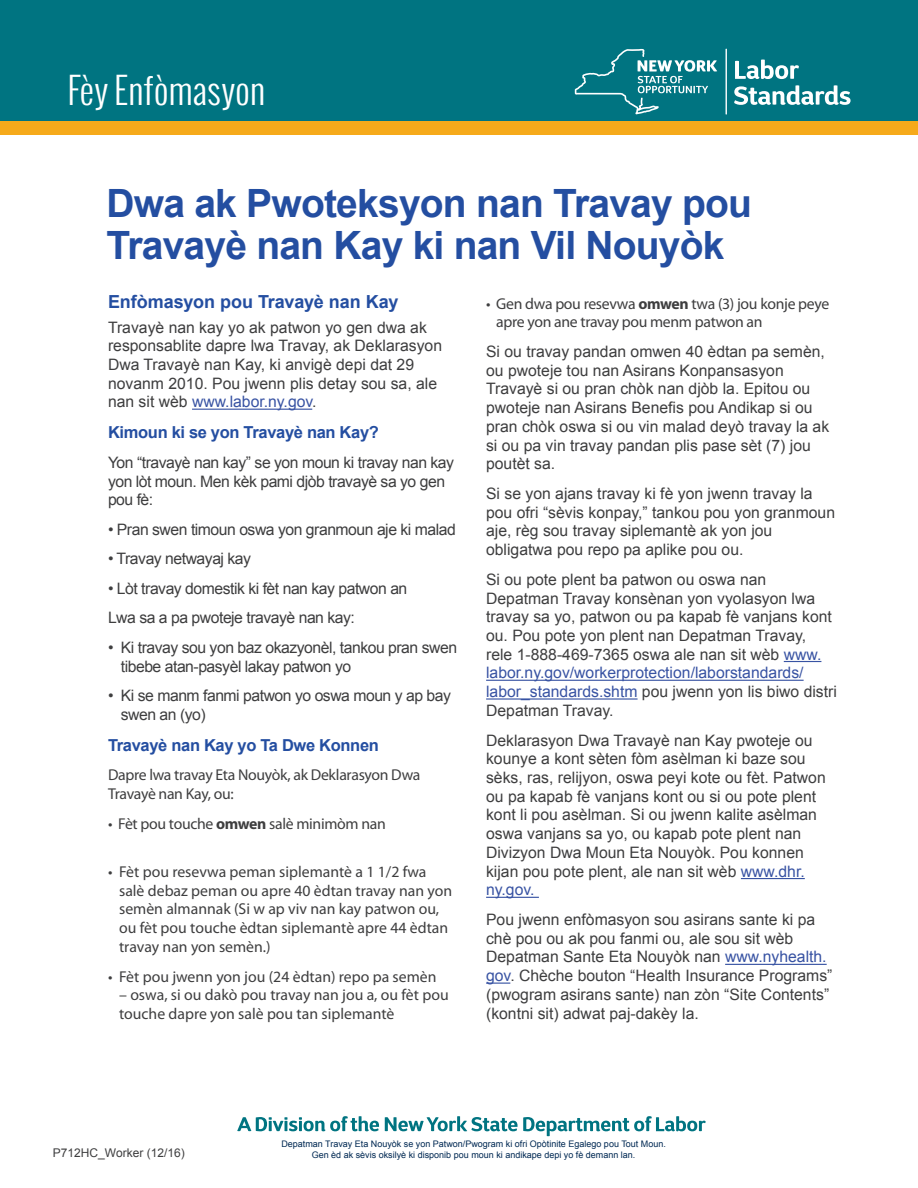
<style>
.page{position:relative;width:918px;height:1188px;background:#fff}
.page>*{position:absolute;margin:0;border:0;box-sizing:border-box;transform-origin:0 0}
.t1{font:700 39px/42px "Arial";letter-spacing:-.02em;color:#244ea1}
.t2{font:300 36px "Oswald";color:#fff}
.t3{font:700 18px "Arial";letter-spacing:-.005em;color:#244ea1}
.t4{font:700 16.5px "Arial";letter-spacing:-.02em;color:#244ea1}
.t5{font:15.75px/18.8px "Arial";color:#3e3e3f}
.t6{font:15.75px/18.8px "Arial";letter-spacing:-.03em;color:#3e3e3f}
.t7{font:15.75px/18.8px "Myriad Pro";color:#3e3e3f}
.t8{font:15.75px/18.8px "Myriad Pro";letter-spacing:-.02em;color:#3e3e3f}
.t9{font:12px "Arial";color:#3e3e3f}
.t10{font:9px "Arial";color:#002953}
.s1{color:#3853a3}
.s2{font-weight:700}
</style>
<div class="page">
<div style="left:0;top:0;width:918px;height:121px;background:#007481"></div>
<div style="left:0;top:121px;width:918px;height:14px;background:#f6aa1b"></div>
<hr style="left:192px;top:409px;width:120px;height:1px;background:#3853a3">
<hr style="left:784px;top:661px;width:37px;height:1px;background:#3853a3">
<hr style="left:486px;top:680px;width:318px;height:1px;background:#3853a3">
<hr style="left:486px;top:698px;width:152px;height:2px;background:#3853a3">
<hr style="left:741px;top:878px;width:64px;height:1px;background:#3853a3">
<hr style="left:486px;top:897px;width:53px;height:1px;background:#3853a3">
<hr style="left:725px;top:964px;width:102px;height:1px;background:#3853a3">
<svg style="left:486px;top:983px;width:24px;height:1px"></svg>
<svg style="left:237px;top:1116px;width:142px;height:15px"></svg>
<svg style="left:385px;top:1116px;width:321px;height:20px"></svg>
<hr style="left:726px;top:49px;width:1px;height:66px;background:#fff">
<svg style="left:575px;top:49px;width:142px;height:65px"></svg>
<svg style="left:735px;top:59px;width:64px;height:20px"></svg>
<svg style="left:734px;top:85px;width:117px;height:20px"></svg>
<h2 class="t2" style="left:68px;top:66px;width:199px">Fèy Enfòmasyon</h2>
<h1 class="t1" style="left:106px;top:184px;width:647px">Dwa ak Pwoteksyon nan Travay pou<br>Travayè nan Kay ki nan Vil Nouyòk</h1>
<p class="t3" style="left:108px;top:290px;width:292px">Enfòmasyon pou Travayè nan Kay</p>
<p class="t5" style="left:108px;top:318px;width:336px">Travayè nan kay yo ak patwon yo gen dwa ak responsablite dapre lwa Travay, ak Deklarasyon Dwa Travayè nan Kay, ki anvigè depi dat 29 novanm 2010. Pou jwenn plis detay sou sa, ale nan sit wèb <span class="s1">www.labor.ny.gov</span>.</p>
<p class="t4" style="left:108px;top:421px;width:272px">Kimoun ki se yon Travayè nan Kay?</p>
<p class="t6" style="left:108px;top:453px;width:348px">Yon “travayè nan kay” se yon moun ki travay nan kay yon lòt moun. Men kèk pami djòb travayè sa yo gen pou fè:</p>
<p class="t6" style="left:108px;top:520px;width:349px">• Pran swen timoun oswa yon granmoun aje ki malad</p>
<p class="t6" style="left:108px;top:550px;width:145px">• Travay netwayaj kay</p>
<p class="t6" style="left:108px;top:574px;width:301px;line-height:29.5px">• Lòt travay domestik ki fèt nan kay patwon an<br>Lwa sa a pa pwoteje travayè nan kay:</p>
<p class="t6" style="left:121px;top:638px;width:338px;text-indent:-13px">• Ki travay sou yon baz okazyonèl, tankou pran swen tibebe atan-pasyèl lakay patwon yo</p>
<p class="t6" style="left:121px;top:687px;width:332px;text-indent:-13px">• Ki se manm fanmi patwon yo oswa moun y ap bay swen an (yo)</p>
<p class="t4" style="left:108px;top:734px;width:272px">Travayè nan Kay yo Ta Dwe Konnen</p>
<p class="t8" style="left:108px;top:766px;width:314px">Dapre lwa travay Eta Nouyòk, ak Deklarasyon Dwa<br>Travayè nan Kay, ou:</p>
<p class="t8" style="left:108px;top:814px;width:279px">• Fèt pou touche <span class="s2">omwen</span> salè minimòm nan</p>
<p class="t7" style="left:119px;top:862px;width:334px;text-indent:-11px">• Fèt pou resevwa peman siplemantè a 1 1/2 fwa salè debaz peman ou apre 40 èdtan travay nan yon semèn almannak (Si w ap viv nan kay patwon ou, ou fèt pou touche èdtan siplemantè apre 44 èdtan travay nan yon semèn.)</p>
<p class="t7" style="left:108px;top:967px;width:330px">• Fèt pou jwenn yon jou (24 èdtan) repo pa semèn</p>
<p class="t7" style="left:119px;top:985px;width:331px">– oswa, si ou dakò pou travay nan jou a, ou fèt pou touche dapre yon salè pou tan siplemantè</p>
<p class="t8" style="left:496px;top:294px;width:335px;text-indent:-10px">• Gen dwa pou resevwa <span class="s2">omwen</span> twa (3) jou konje peye apre yon ane travay pou menm patwon an</p>
<p class="t5" style="left:486px;top:342px;width:345px">Si ou travay pandan omwen 40 èdtan pa semèn, ou pwoteje tou nan Asirans Konpansasyon Travayè si ou pran chòk nan djòb la. Epitou ou pwoteje nan Asirans Benefis pou Andikap si ou pran chòk oswa si ou vin malad deyò travay la ak si ou pa vin travay pandan plis pase sèt (7) jou poutèt sa.</p>
<p class="t5" style="left:486px;top:484px;width:351px">Si se yon ajans travay ki fè yon jwenn travay la pou ofri “sèvis konpay,” tankou pou yon granmoun aje, règ sou travay siplemantè ak yon jou obligatwa pou repo pa aplike pou ou.</p>
<p class="t5" style="left:486px;top:570px;width:352px">Si ou pote plent ba patwon ou oswa nan Depatman Travay konsènan yon vyolasyon lwa travay sa yo, patwon ou pa kapab fè vanjans kont ou. Pou pote yon plent nan Depatman Travay,<br>rele 1-888-469-7365 oswa ale nan sit wèb <span class="s1">www. labor.ny.gov/workerprotection/laborstandards/ labor_standards.shtm</span> pou jwenn yon lis biwo distri Depatman Travay.</p>
<p class="t5" style="left:486px;top:731px;width:341px">Deklarasyon Dwa Travayè nan Kay pwoteje ou kounye a kont sèten fòm asèlman ki baze sou sèks, ras, relijyon, oswa peyi kote ou fèt. Patwon ou pa kapab fè vanjans kont ou si ou pote plent kont li pou asèlman. Si ou jwenn kalite asèlman oswa vanjans sa yo, ou kapab pote plent nan Divizyon Dwa Moun Eta Nouyòk. Pou konnen kijan pou pote plent, ale nan sit wèb <span class="s1">www.dhr. ny.gov.</span></p>
<p class="t5" style="left:486px;top:910px;width:348px">Pou jwenn enfòmasyon sou asirans sante ki pa chè pou ou ak pou fanmi ou, ale sou sit wèb Depatman Sante Eta Nouyòk nan <span class="s1">www.nyhealth. gov</span>. Chèche bouton “Health Insurance Programs” (pwogram asirans sante) nan zòn “Site Contents” (kontni sit) adwat paj-dakèy la.</p>
<p class="t10" style="left:281px;top:1138px;width:386px">Depatman Travay Eta Nouyòk se yon Patwon/Pwogram ki ofri Opòtinite Egalego pou Tout Moun.</p>
<p class="t9" style="left:53px;top:1145px;width:133px">P712HC_Worker (12/16)</p>
<p class="t10" style="left:312px;top:1149px;width:325px">Gen èd ak sèvis oksilyè ki disponib pou moun ki andikape depi yo fè demann lan.</p>
</div>
